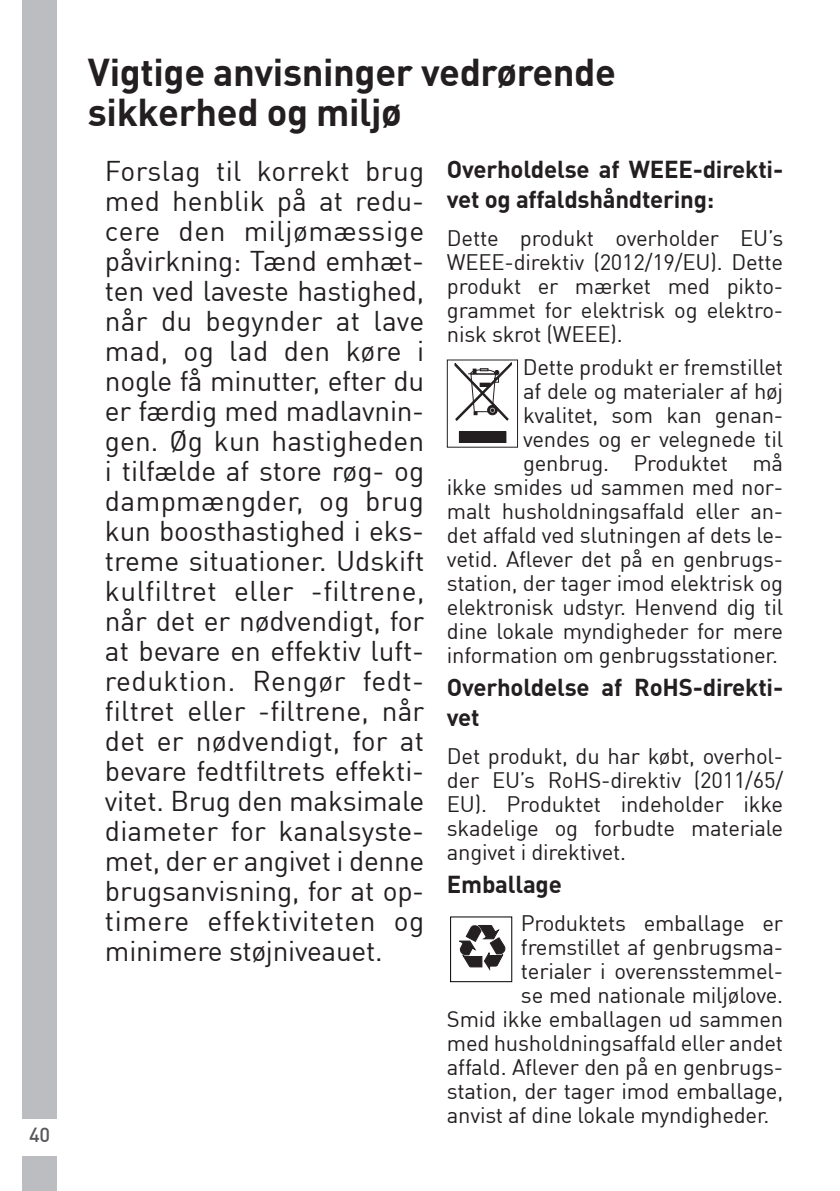
<style>
.page{position:relative;width:840px;height:1191px;background:#fff}
.page>*{position:absolute;margin:0;border:0;box-sizing:border-box;transform-origin:0 0}
.Unite_Baslik_Guvenli{font:700 38px/40px "Grundig DIN";letter-spacing:-.01em;color:#231f20}
.Guvenlik_Maddeleri{font:28px/30px "Grundig DIN";letter-spacing:-.005em;color:#231f20;text-align:justify}
.Alt_Baslik_Icerik{font:700 24px/30px "Grundig DIN";letter-spacing:-.01em;color:#231f20}
.Duz_Metin{font:22px/24px "Grundig DIN";letter-spacing:-.01em;color:#231f20;text-align:justify}
.t1{font:20px "Grundig DIN Medium";color:#57585a}
</style>
<div class="page">
<div style="left:23px;top:0;width:34px;height:1119px;background:#bcbdc0"></div>
<div style="left:23px;top:1157px;width:34px;height:34px;background:#bcbdc0"></div>
<div style="left:459px;top:432px;width:46px;height:11px;background:#231f20"></div>
<svg style="left:454px;top:363px;width:57px;height:57px"></svg>
<svg style="left:459px;top:916px;width:54px;height:66px"></svg>
<div style="left:450px;top:916px;width:62px;height:66px;border:1px solid #000"></div>
<p class="t1" style="left:29px;top:1121px;width:22px">40</p>
<p class="Unite_Baslik_Guvenli" style="left:88px;top:51px;width:529px">Vigtige anvisninger vedrørende sikkerhed og miljø</p>
<p class="Guvenlik_Maddeleri" style="left:105px;top:156px;width:321px">Forslag til korrekt brug med henblik på at redu&shy;cere den miljømæssige påvirkning: Tænd emhæt&shy;ten ved laveste hastighed, når du begynder at lave mad, og lad den køre i nogle få minutter, efter du er færdig med madlavnin&shy;gen. Øg kun hastigheden i tilfælde af store røg- og dampmængder, og brug kun boosthastighed i eks&shy;treme situationer. Udskift kulfiltret eller -filtrene, når det er nødvendigt, for at bevare en effektiv luft&shy;reduktion. Rengør fedt&shy;filtret eller -filtrene, når det er nødvendigt, for at bevare fedtfiltrets effekti&shy;vitet. Brug den maksimale diameter for kanalsyste&shy;met, der er angivet i denne brugsanvisning, for at op&shy;timere effektiviteten og minimere støjniveauet.</p>
<p class="Alt_Baslik_Icerik" style="left:446px;top:154px;width:337px">Overholdelse af WEEE-direkti&shy;vet og affaldshåndtering:</p>
<p class="Duz_Metin" style="left:446px;top:226px;width:337px">Dette produkt overholder EU’s WEEE-direktiv (2012/19/EU). Dette produkt er mærket med pikto&shy;grammet for elektrisk og elektro&shy;nisk skrot (WEEE).</p>
<p class="Duz_Metin" style="left:446px;top:354px;width:337px;text-align:right">Dette produkt er fremstillet<br>af dele og materialer af høj kvalitet, som kan genan-<br>vendes og er velegnede til genbrug. Produktet må<br>ikke smides ud sammen med nor&shy;malt husholdningsaffald eller an&shy;det affald ved slutningen af dets le&shy;vetid. Aflever det på en genbrugs&shy;station, der tager imod elektrisk og elektronisk udstyr. Henvend dig til dine lokale myndigheder for mere information om genbrugsstationer.</p>
<p class="Alt_Baslik_Icerik" style="left:446px;top:671px;width:337px">Overholdelse af RoHS-direkti&shy;vet</p>
<p class="Duz_Metin" style="left:446px;top:743px;width:337px">Det produkt, du har købt, overhol&shy;der EU’s RoHS-direktiv (2011/65/ EU). Produktet indeholder ikke skadelige og forbudte materiale angivet i direktivet.</p>
<p class="Alt_Baslik_Icerik" style="left:446px;top:868px;width:116px">Emballage</p>
<p class="Duz_Metin" style="left:520px;top:910px;width:264px">Produktets emballage er</p>
<p class="Duz_Metin" style="left:520px;top:934px;width:263px">fremstillet af genbrugsma-</p>
<p class="Duz_Metin" style="left:520px;top:958px;width:263px">terialer i overensstemmel-</p>
<p class="Duz_Metin" style="left:520px;top:982px;width:263px">se med nationale miljølove.</p>
<p class="Duz_Metin" style="left:446px;top:1006px;width:337px">Smid ikke emballagen ud sammen</p>
<p class="Duz_Metin" style="left:446px;top:1030px;width:337px">med husholdningsaffald eller andet</p>
<p class="Duz_Metin" style="left:446px;top:1054px;width:337px">affald. Aflever den på en genbrugs-</p>
<p class="Duz_Metin" style="left:446px;top:1078px;width:337px">station, der tager imod emballage,</p>
<p class="Duz_Metin" style="left:446px;top:1102px;width:324px">anvist af dine lokale myndigheder.</p>
</div>
